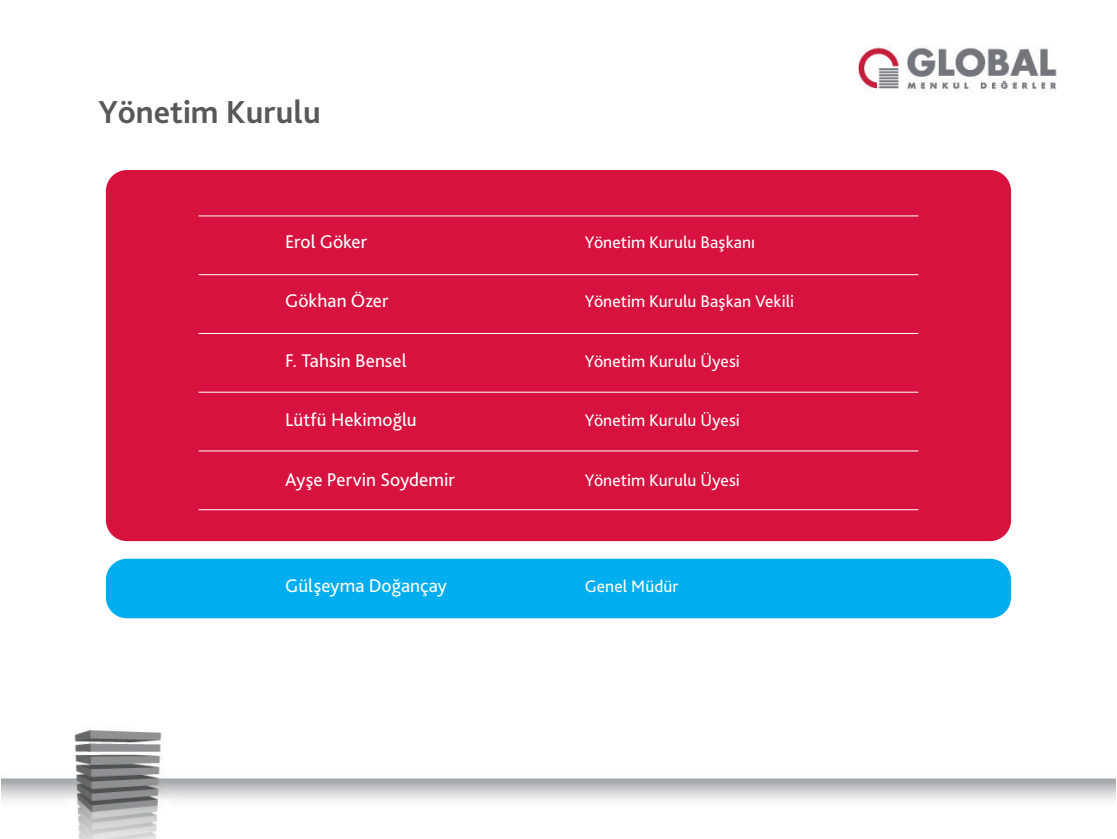
<style>
.page{position:relative;width:1117px;height:839px;background:#fff}
.page>*{position:absolute;margin:0;border:0;box-sizing:border-box;transform-origin:0 0}
.t1{font:700 33.25px "Bliss Pro";color:#57585a}
.t2{font:19.25px "Bliss Pro";color:#fff}
.t3{font:17.5px "Bliss Pro";letter-spacing:.005em;color:#fff}
</style>
<div class="page">
<img style="left:1px;top:46px;width:1114px;height:791px">
<div style="left:106px;top:170px;width:904px;height:371px;background:#d7123e;border-radius:21px"></div>
<div style="left:106px;top:558px;width:904px;height:60px;background:#00aeef;border-radius:21px"></div>
<hr style="left:198px;top:215px;width:720px;height:1px;background:#fff">
<hr style="left:198px;top:274px;width:720px;height:1px;background:#fff">
<hr style="left:198px;top:333px;width:720px;height:1px;background:#fff">
<hr style="left:198px;top:391px;width:720px;height:1px;background:#fff">
<hr style="left:198px;top:450px;width:720px;height:1px;background:#fff">
<hr style="left:198px;top:509px;width:720px;height:1px;background:#fff">
<h1 class="t1" style="left:98px;top:91px;width:224px">Yönetim Kurulu</h1>
<p class="t2" style="left:285px;top:229px;width:83px">Erol Göker</p>
<p class="t3" style="left:584px;top:231px;width:172px">Yönetim Kurulu Başkanı</p>
<p class="t2" style="left:285px;top:289px;width:105px">Gökhan Özer</p>
<p class="t3" style="left:584px;top:290px;width:211px">Yönetim Kurulu Başkan Vekili</p>
<p class="t2" style="left:285px;top:348px;width:123px">F. Tahsin Bensel</p>
<p class="t3" style="left:584px;top:350px;width:157px">Yönetim Kurulu Üyesi</p>
<p class="t2" style="left:285px;top:408px;width:133px">Lütfü Hekimoğlu</p>
<p class="t3" style="left:584px;top:409px;width:157px">Yönetim Kurulu Üyesi</p>
<p class="t2" style="left:285px;top:467px;width:171px">Ayşe Pervin Soydemir</p>
<p class="t3" style="left:584px;top:469px;width:157px">Yönetim Kurulu Üyesi</p>
<p class="t2" style="left:285px;top:574px;width:163px">Gülşeyma Doğançay</p>
<p class="t3" style="left:584px;top:575px;width:95px">Genel Müdür</p>
</div>
